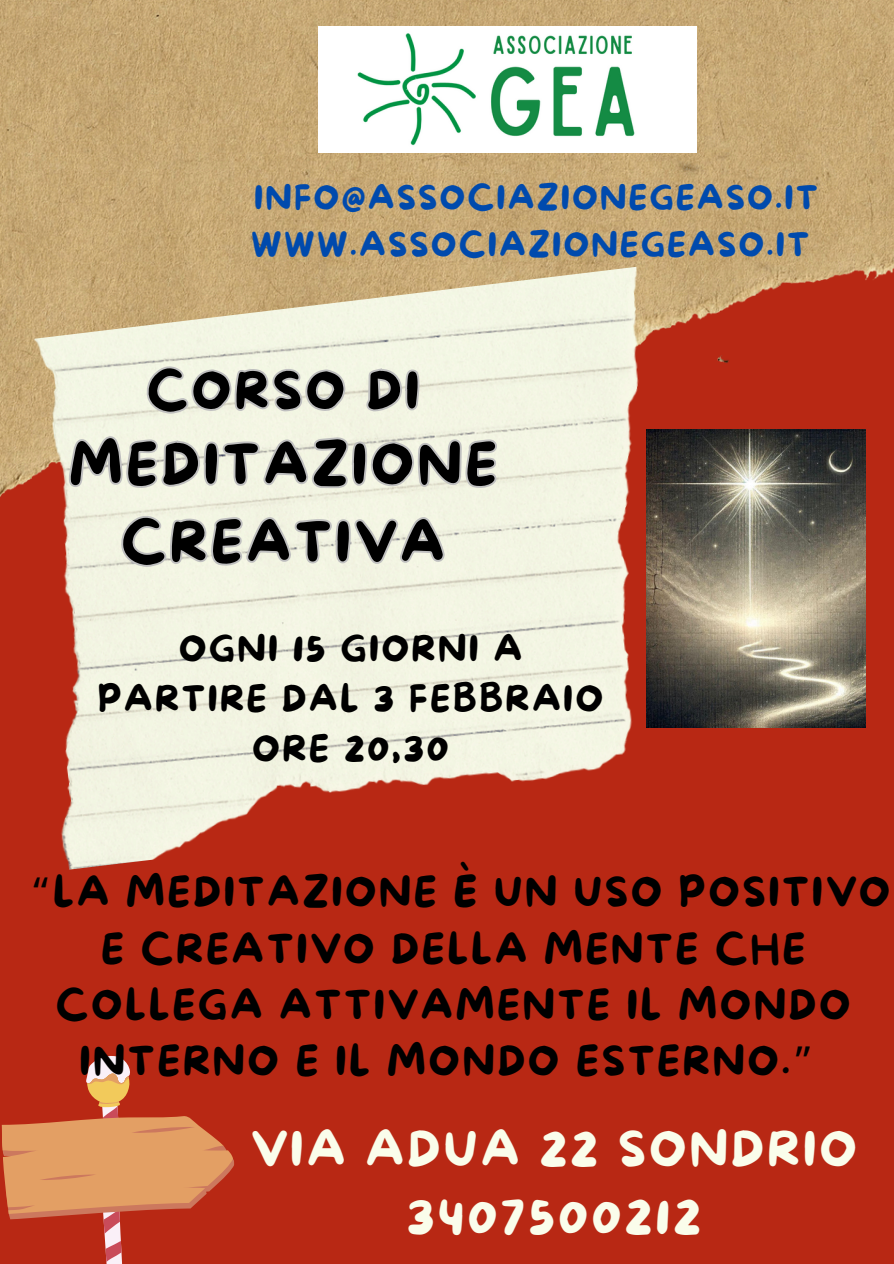
<style>
.page{position:relative;width:894px;height:1264px;background:#fff}
.page>*{position:absolute;margin:0;border:0;box-sizing:border-box;transform-origin:0 0}
.t1{font:55.8px/77.7px "More Sugar";letter-spacing:.06em;color:#000;text-align:center}
.t2{font:51.3px "More Sugar";letter-spacing:.06em;color:#000}
.t3{font:48.3px/67.5px "More Sugar";letter-spacing:.06em;color:#fafdeb;text-align:center}
.t4{font:40.5px "More Sugar";letter-spacing:.06em;color:#000}
.t5{font:36px/50.2px "More Sugar";letter-spacing:.06em;color:#000;text-align:center}
.t6{font:33.3px "More Sugar";letter-spacing:.06em;color:#004aad}
.s1{font-family:"Noto Sans Gurmukhi"}
</style>
<div class="page">
<div style="left:0;top:0;width:893px;height:1263px;background:#b82814"></div>
<img style="left:0;top:0;width:893px;height:540px">
<img style="left:0;top:267px;width:699px;height:603px">
<svg style="left:1px;top:1056px;width:233px;height:207px"></svg>
<img style="left:318px;top:26px;width:378px;height:126px">
<img style="left:646px;top:429px;width:219px;height:298px">
<svg style="left:66px;top:364px;width:434px;height:205px;background:#e7e8da"></svg>
<p class="t6" style="left:254px;top:180px;width:565px">INFO@ASSOCIAZIONEGEASO.IT</p>
<p class="t6" style="left:251px;top:226px;width:559px">WWW.ASSOCIAZIONEGEASO.IT</p>
<p class="t2" style="left:147px;top:362px;width:274px">CORSO DI</p>
<p class="t1" style="left:69px;top:428px;width:430px">MEDITAZIONE<br>CREATIVA</p>
<h1 class="t5" style="left:98px;top:624px;width:507px">OGNI 15 GIORNI A<br>PARTIRE DAL 3 FEBBRAIO<br>ORE 20,30</h1>
<p class="t4" style="left:30px;top:870px;width:861px"><span class="s1">“</span>LA MEDITAZIONE È UN USO POSITIVO</p>
<p class="t4" style="left:101px;top:926px;width:705px">E CREATIVO DELLA MENTE CHE</p>
<p class="t4" style="left:56px;top:982px;width:796px">COLLEGA ATTIVAMENTE IL MONDO</p>
<p class="t4" style="left:79px;top:1038px;width:734px">INTERNO E IL MONDO ESTERNO.<span class="s1">”</span></p>
<p class="t3" style="left:251px;top:1117px;width:607px">VIA ADUA 22 SONDRIO<br>3407500212</p>
</div>
